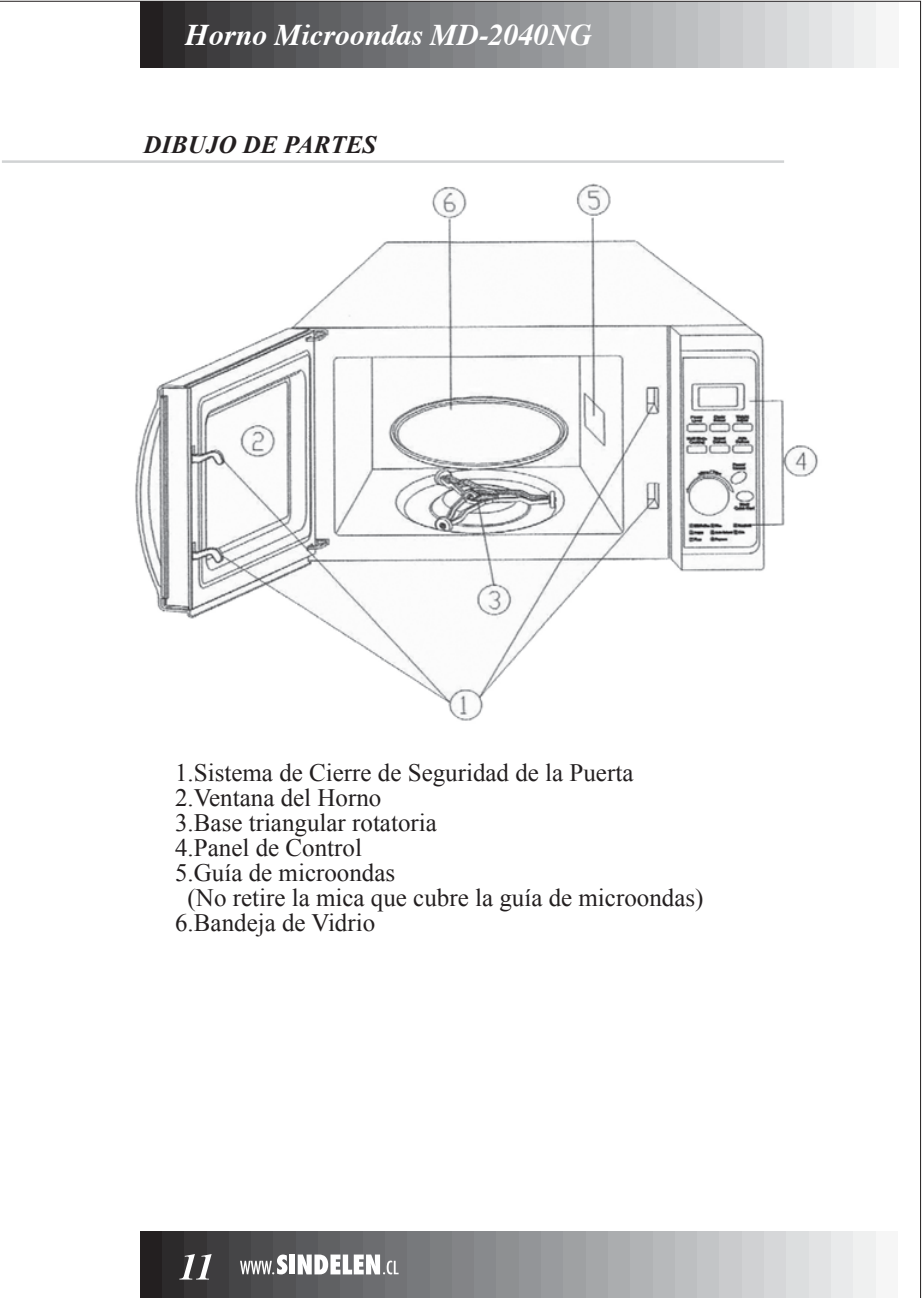
<style>
.page{position:relative;width:922px;height:1298px;background:#fff}
.page>*{position:absolute;margin:0;border:0;box-sizing:border-box;transform-origin:0 0}
.t1{font:italic 700 30px "Times";color:#fff}
.t2{font:25px "Times New Roman";color:#231f20}
.t3{font:italic 700 25px "Times New Roman";color:#231f20}
</style>
<div class="page">
<div style="left:141px;top:1px;width:22px;height:67px;background:#231f20"></div>
<div style="left:163px;top:1px;width:22px;height:67px;background:#2c2a2b"></div>
<div style="left:185px;top:1px;width:23px;height:67px;background:#363435"></div>
<div style="left:208px;top:1px;width:22px;height:67px;background:#3e3d3f"></div>
<div style="left:230px;top:1px;width:22px;height:67px;background:#454547"></div>
<div style="left:252px;top:1px;width:23px;height:67px;background:#4c4c4e"></div>
<div style="left:275px;top:1px;width:22px;height:67px;background:#535355"></div>
<div style="left:297px;top:1px;width:22px;height:67px;background:#595a5d"></div>
<div style="left:319px;top:1px;width:22px;height:67px;background:#606163"></div>
<div style="left:341px;top:1px;width:23px;height:67px;background:#66676a"></div>
<div style="left:364px;top:1px;width:22px;height:67px;background:#6c6d70"></div>
<div style="left:386px;top:1px;width:22px;height:67px;background:#727376"></div>
<div style="left:408px;top:1px;width:23px;height:67px;background:#77797c"></div>
<div style="left:431px;top:1px;width:22px;height:67px;background:#7d7f81"></div>
<div style="left:453px;top:1px;width:22px;height:67px;background:#838487"></div>
<div style="left:475px;top:1px;width:23px;height:67px;background:#888a8d"></div>
<div style="left:498px;top:1px;width:22px;height:67px;background:#8e9092"></div>
<div style="left:520px;top:1px;width:22px;height:67px;background:#939598"></div>
<div style="left:542px;top:1px;width:22px;height:67px;background:#999b9e"></div>
<div style="left:564px;top:1px;width:23px;height:67px;background:#9fa1a3"></div>
<div style="left:587px;top:1px;width:22px;height:67px;background:#a5a7a9"></div>
<div style="left:609px;top:1px;width:22px;height:67px;background:#abadaf"></div>
<div style="left:631px;top:1px;width:23px;height:67px;background:#b1b3b5"></div>
<div style="left:654px;top:1px;width:22px;height:67px;background:#b7b9bb"></div>
<div style="left:676px;top:1px;width:22px;height:67px;background:#bdbfc1"></div>
<div style="left:698px;top:1px;width:23px;height:67px;background:#c3c5c7"></div>
<div style="left:721px;top:1px;width:22px;height:67px;background:#cacbcd"></div>
<div style="left:743px;top:1px;width:22px;height:67px;background:#d0d1d3"></div>
<div style="left:765px;top:1px;width:22px;height:67px;background:#d6d7d9"></div>
<div style="left:787px;top:1px;width:23px;height:67px;background:#dcdedf"></div>
<div style="left:810px;top:1px;width:22px;height:67px;background:#e2e3e4"></div>
<div style="left:832px;top:1px;width:22px;height:67px;background:#e9eaeb"></div>
<div style="left:854px;top:1px;width:23px;height:67px;background:#eff0f0"></div>
<div style="left:877px;top:1px;width:22px;height:67px;background:#f6f6f6"></div>
<div style="left:140px;top:1231px;width:22px;height:66px;background:#231f20"></div>
<div style="left:162px;top:1231px;width:23px;height:66px;background:#2c2a2b"></div>
<div style="left:185px;top:1231px;width:22px;height:66px;background:#363435"></div>
<div style="left:207px;top:1231px;width:22px;height:66px;background:#3e3d3f"></div>
<div style="left:229px;top:1231px;width:22px;height:66px;background:#454547"></div>
<div style="left:251px;top:1231px;width:23px;height:66px;background:#4c4c4e"></div>
<div style="left:274px;top:1231px;width:22px;height:66px;background:#535355"></div>
<div style="left:296px;top:1231px;width:22px;height:66px;background:#595a5d"></div>
<div style="left:318px;top:1231px;width:23px;height:66px;background:#606163"></div>
<div style="left:341px;top:1231px;width:22px;height:66px;background:#66676a"></div>
<div style="left:363px;top:1231px;width:22px;height:66px;background:#6c6d70"></div>
<div style="left:385px;top:1231px;width:23px;height:66px;background:#727376"></div>
<div style="left:408px;top:1231px;width:22px;height:66px;background:#77797c"></div>
<div style="left:430px;top:1231px;width:22px;height:66px;background:#7d7f81"></div>
<div style="left:452px;top:1231px;width:22px;height:66px;background:#838487"></div>
<div style="left:474px;top:1231px;width:23px;height:66px;background:#888a8d"></div>
<div style="left:497px;top:1231px;width:22px;height:66px;background:#8e9092"></div>
<div style="left:519px;top:1231px;width:22px;height:66px;background:#939598"></div>
<div style="left:541px;top:1231px;width:23px;height:66px;background:#999b9e"></div>
<div style="left:564px;top:1231px;width:22px;height:66px;background:#9fa1a3"></div>
<div style="left:586px;top:1231px;width:22px;height:66px;background:#a5a7a9"></div>
<div style="left:608px;top:1231px;width:23px;height:66px;background:#abadaf"></div>
<div style="left:631px;top:1231px;width:22px;height:66px;background:#b1b3b5"></div>
<div style="left:653px;top:1231px;width:22px;height:66px;background:#b7b9bb"></div>
<div style="left:675px;top:1231px;width:22px;height:66px;background:#bdbfc1"></div>
<div style="left:697px;top:1231px;width:23px;height:66px;background:#c3c5c7"></div>
<div style="left:720px;top:1231px;width:22px;height:66px;background:#cacbcd"></div>
<div style="left:742px;top:1231px;width:22px;height:66px;background:#d0d1d3"></div>
<div style="left:764px;top:1231px;width:23px;height:66px;background:#d6d7d9"></div>
<div style="left:787px;top:1231px;width:22px;height:66px;background:#dcdedf"></div>
<div style="left:809px;top:1231px;width:22px;height:66px;background:#e2e3e4"></div>
<div style="left:831px;top:1231px;width:23px;height:66px;background:#e9eaeb"></div>
<div style="left:854px;top:1231px;width:22px;height:66px;background:#eff0f0"></div>
<div style="left:876px;top:1231px;width:22px;height:66px;background:#f6f6f6"></div>
<svg style="left:179px;top:1254px;width:33px;height:25px"></svg>
<svg style="left:240px;top:1254px;width:47px;height:20px"></svg>
<div style="left:290px;top:1254px;width:5px;height:20px;background:#fff"></div>
<svg style="left:298px;top:1254px;width:101px;height:20px"></svg>
<hr style="left:2px;top:160px;width:782px;height:3px;background:#d1d3d4">
<img style="left:135px;top:183px;width:683px;height:538px">
<p class="t1" style="left:185px;top:6px;width:408px">Horno Microondas MD-2040NG</p>
<p class="t3" style="left:143px;top:127px;width:234px">DIBUJO DE PARTES</p>
<p class="t2" style="left:175px;top:756px;width:460px">1.Sistema de Cierre de Seguridad de la Puerta</p>
<p class="t2" style="left:175px;top:781px;width:208px">2.Ventana del Horno</p>
<p class="t2" style="left:175px;top:806px;width:263px">3.Base triangular rotatoria</p>
<p class="t2" style="left:175px;top:831px;width:188px">4.Panel de Control</p>
<p class="t2" style="left:175px;top:856px;width:222px">5.Guía de microondas</p>
<p class="t2" style="left:188px;top:881px;width:517px">(No retire la mica que cubre la guía de microondas)</p>
<p class="t2" style="left:175px;top:906px;width:202px">6.Bandeja de Vidrio</p>
</div>
